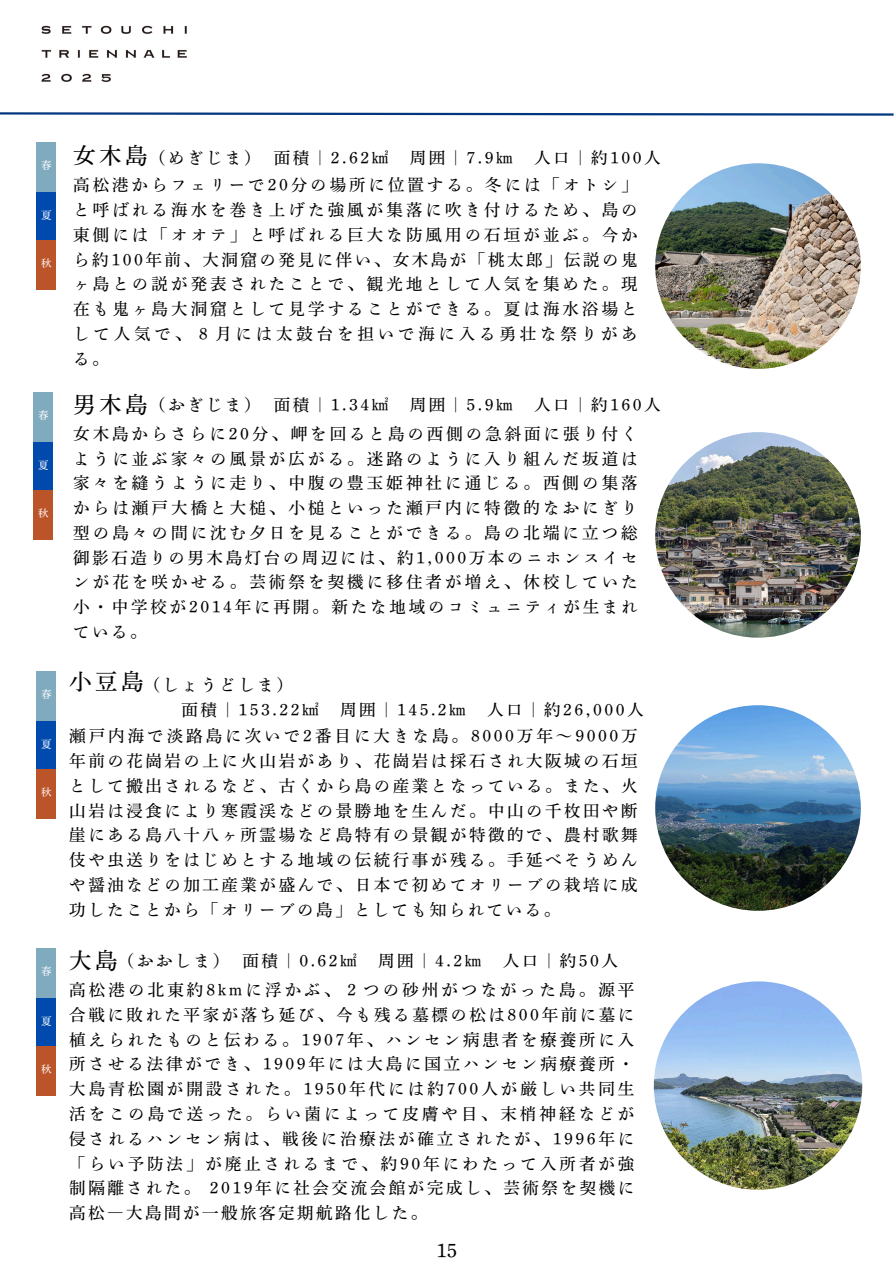
<style>
.page{position:relative;width:894px;height:1264px;background:#fff}
.page>*{position:absolute;margin:0;border:0;box-sizing:border-box;transform-origin:0 0}
.t1{font:22.5px "DMT Shuei 4 go Std M";color:#000}
.t2{font:19.5px "DMT Shuei 4 go Std M";color:#000}
.t3{font:16.5px/24.8px "DMT Shuei 4 go Std M";letter-spacing:.155em;color:#000;text-align:justify}
.t4{font:16.5px/27px "DMT Shuei 4 go Std M";letter-spacing:.18em;color:#000}
.t5{font:10.5px "DMT Shuei 4 go Std M";color:#fff}
.s1{font-size:22.5px}
</style>
<div class="page">
<svg style="left:0;top:112px;width:893px;height:4px"></svg>
<img style="left:41px;top:25px;width:146px;height:57px">
<img style="left:655px;top:705px;width:205px;height:205px;border-radius:50%">
<div style="left:37px;top:670px;width:19px;height:50px;background:#80aabe"></div>
<div style="left:37px;top:720px;width:19px;height:50px;background:#004aad"></div>
<div style="left:37px;top:768px;width:19px;height:50px;background:#bc5429"></div>
<img style="left:653px;top:981px;width:209px;height:208px;border-radius:50%">
<div style="left:37px;top:947px;width:19px;height:50px;background:#80aabe"></div>
<div style="left:37px;top:997px;width:19px;height:50px;background:#004aad"></div>
<div style="left:37px;top:1046px;width:19px;height:49px;background:#bc5429"></div>
<img style="left:655px;top:432px;width:205px;height:205px;border-radius:50%">
<div style="left:34px;top:391px;width:19px;height:50px;background:#80aabe"></div>
<div style="left:34px;top:441px;width:19px;height:50px;background:#004aad"></div>
<div style="left:34px;top:489px;width:19px;height:50px;background:#bc5429"></div>
<img style="left:655px;top:163px;width:205px;height:206px;border-radius:50%">
<div style="left:37px;top:142px;width:19px;height:50px;background:#80aabe"></div>
<div style="left:37px;top:192px;width:19px;height:50px;background:#004aad"></div>
<div style="left:37px;top:240px;width:19px;height:50px;background:#bc5429"></div>
<p class="t5" style="left:41px;top:160px;width:12px">春</p>
<p class="t5" style="left:41px;top:210px;width:12px">夏</p>
<p class="t5" style="left:41px;top:258px;width:12px">秋</p>
<p class="t5" style="left:38px;top:409px;width:12px">春</p>
<p class="t5" style="left:38px;top:459px;width:12px">夏</p>
<p class="t5" style="left:38px;top:507px;width:12px">秋</p>
<p class="t5" style="left:41px;top:688px;width:12px">春</p>
<p class="t5" style="left:41px;top:738px;width:12px">夏</p>
<p class="t5" style="left:41px;top:786px;width:12px">秋</p>
<p class="t5" style="left:41px;top:965px;width:12px">春</p>
<p class="t5" style="left:41px;top:1015px;width:12px">夏</p>
<p class="t5" style="left:41px;top:1063px;width:12px">秋</p>
<p class="t3" style="left:73px;top:146px;width:316px"><span class="s1">女木島</span>（めぎじま） 面積｜2.62㎢</p>
<p class="t3" style="left:409px;top:146px;width:104px">周囲｜7.9㎞</p>
<p class="t4" style="left:73px;top:144px;width:587px;text-indent:461px">人口｜約100人高松港からフェリーで20分の場所に位置する。冬には「オトシ」</p>
<p class="t3" style="left:73px;top:197px;width:566px">と呼ばれる海水を巻き上げた強風が集落に吹き付けるため、島の東側には「オオテ」と呼ばれる巨大な防風用の石垣が並ぶ。今から約100年前、大洞窟の発見に伴い、女木島が「桃太郎」伝説の鬼ヶ島との説が発表されたことで、観光地として人気を集めた。現在も鬼ヶ島大洞窟として見学することができる。夏は海水浴場として人気で、８月には太鼓台を担いで海に入る勇壮な祭りがある。</p>
<h1 class="t1" style="left:73px;top:393px;width:76px">男木島</h1>
<p class="t3" style="left:73px;top:421px;width:566px">女木島からさらに20分、岬を回ると島の西側の急斜面に張り付くように並ぶ家々の風景が広がる。迷路のように入り組んだ坂道は家々を縫うように走り、中腹の豊玉姫神社に通じる。西側の集落からは瀬戸大橋と大槌、小槌といった瀬戸内に特徴的なおにぎり型の島々の間に沈む夕日を見ることができる。島の北端に立つ総御影石造りの男木島灯台の周辺には、約1,000万本のニホンスイセンが花を咲かせる。芸術祭を契機に移住者が増え、休校していた小・中学校が2014年に再開。新たな地域のコミュニティが生まれている。</p>
<p class="t3" style="left:149px;top:392px;width:240px">（おぎじま） 面積｜1.34㎢</p>
<p class="t3" style="left:409px;top:392px;width:104px">周囲｜5.9㎞</p>
<p class="t3" style="left:534px;top:392px;width:127px">人口｜約160人</p>
<h1 class="t1" style="left:69px;top:670px;width:76px">小豆島</h1>
<p class="t3" style="left:69px;top:723px;width:570px">瀬戸内海で淡路島に次いで2番目に大きな島。8000万年～9000万年前の花崗岩の上に火山岩があり、花崗岩は採石され大阪城の石垣として搬出されるなど、古くから島の産業となっている。また、火山岩は浸食により寒霞渓などの景勝地を生んだ。中山の千枚田や断崖にある島八十八ヶ所霊場など島特有の景観が特徴的で、農村歌舞伎や虫送りをはじめとする地域の伝統行事が残る。手延べそうめんや醤油などの加工産業が盛んで、日本で初めてオリーブの栽培に成功したことから「オリーブの島」としても知られている。</p>
<p class="t3" style="left:181px;top:672px;width:138px;text-indent:-38px">（しょうどしま）<br>面積｜153.22㎢</p>
<p class="t3" style="left:340px;top:697px;width:127px">周囲｜145.2㎞</p>
<p class="t3" style="left:487px;top:697px;width:157px">人口｜約26,000人</p>
<h1 class="t1" style="left:69px;top:949px;width:50px">大島</h1>
<p class="t3" style="left:69px;top:977px;width:566px">高松港の北東約8kmに浮かぶ、２つの砂州がつながった島。源平合戦に敗れた平家が落ち延び、今も残る墓標の松は800年前に墓に植えられたものと伝わる。1907年、ハンセン病患者を療養所に入所させる法律ができ、1909年には大島に国立ハンセン病療養所・大島青松園が開設された。1950年代には約700人が厳しい共同生活をこの島で送った。らい菌によって皮膚や目、末梢神経などが侵されるハンセン病は、戦後に治療法が確立されたが、1996年に「らい予防法」が廃止されるまで、約90年にわたって入所者が強制隔離された。 2019年に社会交流会館が完成し、芸術祭を契機に高松―大島間が一般旅客定期航路化した。</p>
<p class="t3" style="left:118px;top:948px;width:240px">（おおしま） 面積｜0.62㎢</p>
<p class="t3" style="left:378px;top:948px;width:104px">周囲｜4.2㎞</p>
<p class="t3" style="left:502px;top:948px;width:115px">人口｜約50人</p>
<p class="t2" style="left:436px;top:1240px;width:22px">15</p>
</div>
